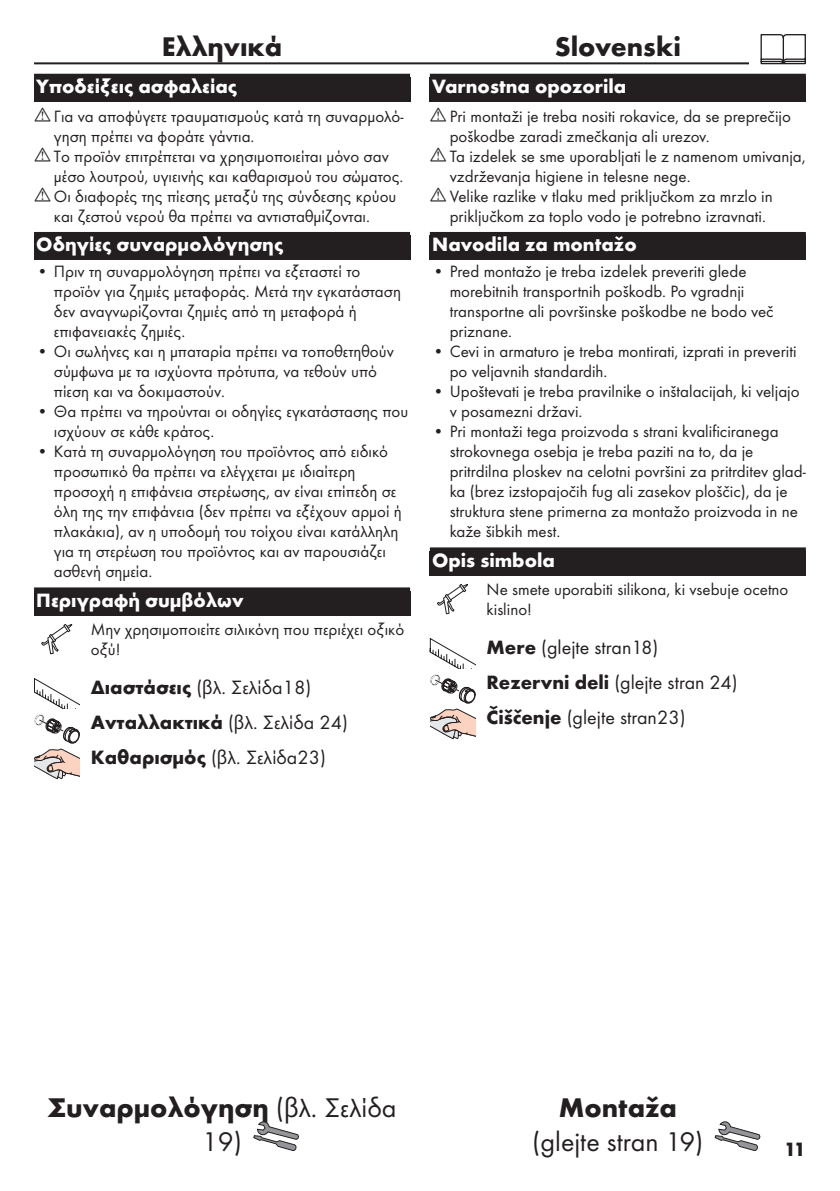
<style>
.page{position:relative;width:840px;height:1191px;background:#fff}
.page>*{position:absolute;margin:0;border:0;box-sizing:border-box;transform-origin:0 0}
.t1{font:700 28px "Futura TOT";color:#231f20}
.t2{font:28px "Futura TOT Boo";color:#231f20}
.t3{font:20px/35.4px "Futura TOT Boo";color:#231f20}
.t4{font:700 20px "Futura TOT";color:#fff}
.t5{font:700 20px "Futura TOT";color:#231f20}
.t6{font:17px/20px "Futura TOT Boo";color:#231f20}
.s1{font-family:"Futura TOT";font-weight:700}
.s2{font-family:"Futura TOT Boo";font-weight:400}
</style>
<div class="page">
<hr style="left:34px;top:62px;width:771px;height:2px;background:#231f20">
<div style="left:748px;top:34px;width:68px;height:34px;background:#fff"></div>
<svg style="left:760px;top:34px;width:45px;height:30px"></svg>
<svg style="left:253px;top:1121px;width:45px;height:29px"></svg>
<div style="left:34px;top:74px;width:376px;height:28px;background:#231f20"></div>
<div style="left:34px;top:232px;width:376px;height:28px;background:#231f20"></div>
<div style="left:34px;top:587px;width:376px;height:28px;background:#231f20"></div>
<svg style="left:41px;top:624px;width:32px;height:30px"></svg>
<svg style="left:34px;top:678px;width:45px;height:65px"></svg>
<svg style="left:34px;top:749px;width:45px;height:30px"></svg>
<svg style="left:714px;top:1121px;width:45px;height:29px"></svg>
<div style="left:429px;top:74px;width:376px;height:28px;background:#231f20"></div>
<div style="left:429px;top:232px;width:376px;height:28px;background:#231f20"></div>
<div style="left:429px;top:547px;width:376px;height:28px;background:#231f20"></div>
<svg style="left:437px;top:584px;width:31px;height:30px"></svg>
<svg style="left:429px;top:638px;width:46px;height:65px"></svg>
<svg style="left:430px;top:709px;width:45px;height:30px"></svg>
<h1 class="t1" style="left:162px;top:29px;width:122px">Ελληνικά</h1>
<p class="t4" style="left:36px;top:74px;width:202px">Υποδείξεις ασφαλείας</p>
<p class="t6" style="left:54px;top:106px;width:351px">Για να αποφύγετε τραυματισμούς κατά τη συναρμολό&shy;γηση πρέπει να φοράτε γάντια.<br>Το προϊόν επιτρέπεται να χρησιμοποιείται μόνο σαν μέσο λουτρού, υγιεινής και καθαρισμού του σώματος.<br>Οι διαφορές της πίεσης μεταξύ της σύνδεσης κρύου και ζεστού νερού θα πρέπει να αντισταθμίζονται.</p>
<p class="t4" style="left:36px;top:232px;width:248px">Οδηγίες συναρμολόγησης</p>
<p class="t6" style="left:54px;top:261px;width:348px;text-indent:-17px">• Πριν τη συναρμολόγηση πρέπει να εξεταστεί το προϊόν για ζημιές μεταφοράς. Μετά την εγκατάσταση δεν αναγνωρίζονται ζημιές από τη μεταφορά ή επιφανειακές ζημιές.</p>
<p class="t6" style="left:54px;top:341px;width:341px;text-indent:-17px">• Οι σωλήνες και η μπαταρία πρέπει να τοποθετηθούν σύμφωνα με τα ισχύοντα πρότυπα, να τεθούν υπό πίεση και να δοκιμαστούν.</p>
<p class="t6" style="left:54px;top:401px;width:356px;text-indent:-17px">• Θα πρέπει να τηρούνται οι οδηγίες εγκατάστασης που ισχύουν σε κάθε κράτος.</p>
<p class="t6" style="left:54px;top:441px;width:349px;text-indent:-17px">• Κατά τη συναρμολόγηση του προϊόντος από ειδικό προσωπικό θα πρέπει να ελέγχεται με ιδιαίτερη προσοχή η επιφάνεια στερέωσης, αν είναι επίπεδη σε όλη της την επιφάνεια (δεν πρέπει να εξέχουν αρμοί ή πλακάκια), αν η υποδομή του τοίχου είναι κατάλληλη για τη στερέωση του προϊόντος και αν παρουσιάζει ασθενή σημεία.</p>
<p class="t4" style="left:36px;top:588px;width:209px">Περιγραφή συμβόλων</p>
<p class="t6" style="left:91px;top:619px;width:315px">Μην χρησιμοποιείτε σιλικόνη που περιέχει οξικό οξύ!</p>
<p class="t3" style="left:91px;top:669px;width:258px"><span class="s1">Διαστάσεις</span> (βλ. Σελίδα18)<br><span class="s1">Ανταλλακτικά</span> (βλ. Σελίδα 24)<br><span class="s1">Καθαρισμός</span> (βλ. Σελίδα23)</p>
<h1 class="t1" style="left:554px;top:29px;width:128px">Slovenski</h1>
<p class="t4" style="left:432px;top:74px;width:195px">Varnostna opozorila</p>
<p class="t6" style="left:449px;top:106px;width:357px">Pri montaži je treba nositi rokavice, da se preprečijo poškodbe zaradi zmečkanja ali urezov.<br>Ta izdelek se sme uporabljati le z namenom umivanja, vzdrževanja higiene in telesne nege.<br>Velike razlike v tlaku med priključkom za mrzlo in priključkom za toplo vodo je potrebno izravnati.</p>
<p class="t4" style="left:432px;top:232px;width:206px">Navodila za montažo</p>
<p class="t6" style="left:449px;top:261px;width:325px;text-indent:-17px">• Pred montažo je treba izdelek preveriti glede morebitnih transportnih poškodb. Po vgradnji transportne ali površinske poškodbe ne bodo več priznane.</p>
<p class="t6" style="left:449px;top:341px;width:348px;text-indent:-17px">• Cevi in armaturo je treba montirati, izprati in preveriti po veljavnih standardih.</p>
<p class="t6" style="left:449px;top:381px;width:351px;text-indent:-17px">• Upoštevati je treba pravilnike o inštalacijah, ki veljajo v posamezni državi.</p>
<p class="t6" style="left:449px;top:421px;width:357px;text-indent:-17px">• Pri montaži tega proizvoda s strani kvalificiranega strokovnega osebja je treba paziti na to, da je pritrdilna ploskev na celotni površini za pritrditev glad&shy;ka (brez izstopajočih fug ali zasekov ploščic), da je struktura stene primerna za montažo proizvoda in ne kaže šibkih mest.</p>
<p class="t4" style="left:432px;top:548px;width:124px">Opis simbola</p>
<p class="t6" style="left:486px;top:579px;width:303px">Ne smete uporabiti silikona, ki vsebuje ocetno kislino!</p>
<p class="t3" style="left:486px;top:629px;width:252px"><span class="s1">Mere</span> (glejte stran18)<br><span class="s1">Rezervni deli</span> (glejte stran 24)<br><span class="s1">Čiščenje</span> (glejte stran23)</p>
<h1 class="t1" style="left:47px;top:1090px;width:350px">Συναρμολόγηση <span class="s2">(βλ. Σελίδα</span></h1>
<h1 class="t2" style="left:202px;top:1124px;width:41px">19)</h1>
<h1 class="t1" style="left:558px;top:1090px;width:120px">Montaža</h1>
<h1 class="t2" style="left:532px;top:1124px;width:173px">(glejte stran 19)</h1>
<p class="t5" style="left:783px;top:1136px;width:23px">11</p>
</div>
